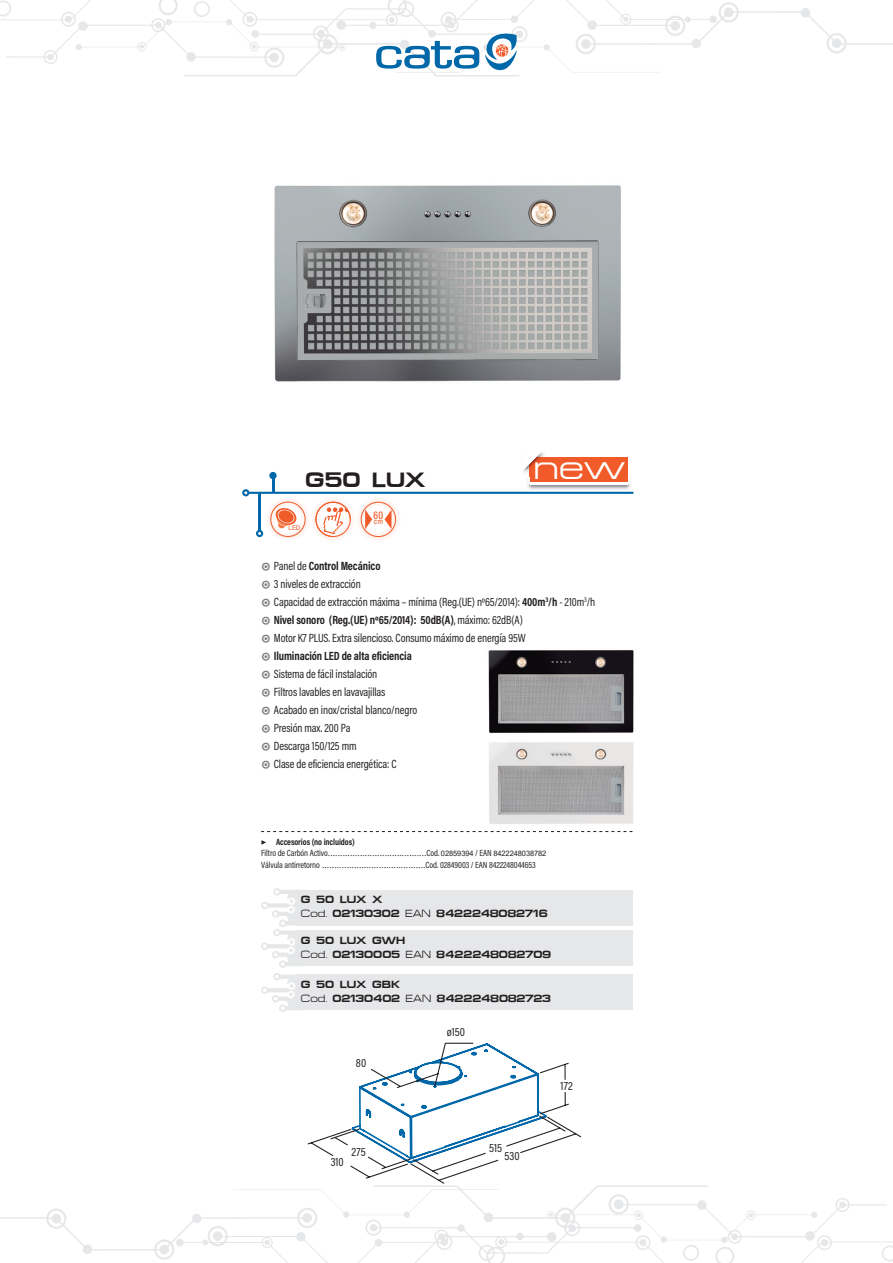
<style>
.page{position:relative;width:893px;height:1263px;background:#fff}
.page>*{position:absolute;margin:0;border:0;box-sizing:border-box;transform-origin:0 0}
.t1{font:33.45px "Micro Extend FLF";color:#fff;scale:1.04 1}
.t2{font:700 21px "Micro Extend FLF";color:#231f20}
.t3{font:12.15px "Acumin Pro Cond";letter-spacing:.005em;color:#231f20}
.t4{font:12px/18px "Acumin Pro Cond";letter-spacing:-.01em;color:#231f20;scale:.96 1}
.t5{font:condensed 10.65px "Univers";color:#f15b2a}
.t6{font:700 10.5px/14px "Micro Extend FLF";letter-spacing:-.02em;color:#231f20}
.t7{font:9px "Acumin Pro Cond";letter-spacing:-.01em;color:#231f20}
.t8{font:9px "Bodoni";color:#231f20}
.t9{font:700 9px "Acumin Pro Cond";letter-spacing:-.01em;color:#231f20}
.t10{font:condensed 7.95px "Univers";color:#f15b2a}
.t11{font:6.45px "Helvetica Neue";color:#f15b2a}
.s1{font-weight:700;font-size:21px;color:#808285}
.s2{font-weight:700}
.s3{font-family:"Acumin Pro Cond"}
.s4{font-family:"Arial";font-size:7.5px}
.s5{font-family:"Bodoni"}
.s6{font-weight:400}
</style>
<div class="page">
<svg style="left:0;top:0;width:893px;height:77px"></svg>
<hr style="left:272px;top:473px;width:2px;height:20px;background:#0068a9">
<div style="left:269px;top:472px;width:8px;height:7px;background:#0068a9;border-radius:50%"></div>
<div style="left:296px;top:890px;width:336px;height:35px;background:#e6e7e9"></div>
<img style="left:488px;top:650px;width:146px;height:174px">
<img style="left:274px;top:185px;width:347px;height:197px">
<div style="left:296px;top:930px;width:336px;height:36px;background:#e6e7e9"></div>
<div style="left:296px;top:974px;width:336px;height:36px;background:#e6e7e9"></div>
<svg style="left:261px;top:888px;width:44px;height:124px"></svg>
<img style="left:527px;top:476px;width:104px;height:13px">
<div style="left:528px;top:455px;width:102px;height:29px;background:#fff"></div>
<div style="left:530px;top:457px;width:98px;height:25px;background:#f15b2a"></div>
<svg style="left:523px;top:452px;width:21px;height:24px"></svg>
<div style="left:311px;top:497px;width:45px;height:45px;background:#f15b2a;opacity:.85"></div>
<div style="left:356px;top:497px;width:45px;height:45px;background:#f15b2a;opacity:.85"></div>
<div style="left:265px;top:497px;width:45px;height:45px;background:#f15b2a;opacity:.85"></div>
<svg style="left:242px;top:489px;width:391px;height:48px"></svg>
<svg style="left:0;top:1042px;width:893px;height:221px"></svg>
<svg style="left:261px;top:831px;width:371px;height:1px"></svg>
<h2 class="t2" style="left:305px;top:468px;width:122px">G50 LUX</h2>
<h1 class="t1" style="left:533px;top:450px;width:89px">new</h1>
<p class="t5" style="left:374px;top:508px;width:11px">60</p>
<p class="t10" style="left:373px;top:516px;width:11px">cm</p>
<p class="t11" style="left:288px;top:523px;width:14px">LED</p>
<p class="t4" style="left:261px;top:557px;width:350px"><span class="s1">◉</span> Panel de <span class="s2">Control Mecánico<br></span><span class="s1">◉</span> 3 niveles de extracción<br><span class="s1">◉</span> Capacidad de extracción máxima – mínima (Reg.(UE) nº65/2014): <span class="s2">400m</span><sup>3</sup><span class="s2">/h</span> - 210m<sup>3</sup>/h <span class="s1">◉</span> <span class="s2">Nivel sonoro (Reg.(UE) nº65/2014): 50dB(A)</span>, máximo: 62dB(A)<br><span class="s1">◉</span> Motor K7 PLUS. Extra silencioso. Consumo máximo de energía 95W<br><span class="s1">◉</span> <span class="s2">Iluminación LED de alta eficiencia<br></span><span class="s1">◉</span> Sistema de fácil instalación<br><span class="s1">◉</span> Filtros lavables en lavavajillas<br><span class="s1">◉</span> Acabado en inox/cristal blanco/negro<br><span class="s1">◉</span> Presión max. 200 Pa<br><span class="s1">◉</span> Descarga 150/125 mm<br><span class="s1">◉</span> Clase de eficiencia energética: C</p>
<p class="t9" style="left:261px;top:836px;width:95px">▶ Accesorios (no incluidos)</p>
<p class="t8" style="left:261px;top:847px;width:287px"><span class="s3">Filtro de Carbón Activo</span>........................................<span class="s3">Cod.</span> <span class="s4">02859394</span> <span class="s3">/ EAN</span> <span class="s4">8422248038782</span></p>
<p class="t7" style="left:261px;top:859px;width:276px">Válvula antirretorno <span class="s5">..........................................</span>Cod. 02849003 / EAN 8422248044653</p>
<p class="t6" style="left:301px;top:892px;width:248px">G 50 LUX X<br><span class="s6">Cod.</span> 02130302 <span class="s6">EAN</span> 8422248082716</p>
<p class="t6" style="left:301px;top:933px;width:252px">G 50 LUX GWH<br><span class="s6">Cod.</span> 02130005 <span class="s6">EAN</span> 8422248082709</p>
<p class="t6" style="left:301px;top:977px;width:252px">G 50 LUX GBK<br><span class="s6">Cod.</span> 02130402 <span class="s6">EAN</span> 8422248082723</p>
<p class="t3" style="left:356px;top:1055px;width:12px">80</p>
<p class="t3" style="left:331px;top:1154px;width:15px">310</p>
<p class="t3" style="left:351px;top:1143px;width:16px">275</p>
<p class="t3" style="left:447px;top:1024px;width:20px">ø150</p>
<p class="t3" style="left:489px;top:1139px;width:15px">515</p>
<p class="t3" style="left:505px;top:1148px;width:17px">530</p>
<p class="t3" style="left:560px;top:1078px;width:14px">172</p>
</div>
